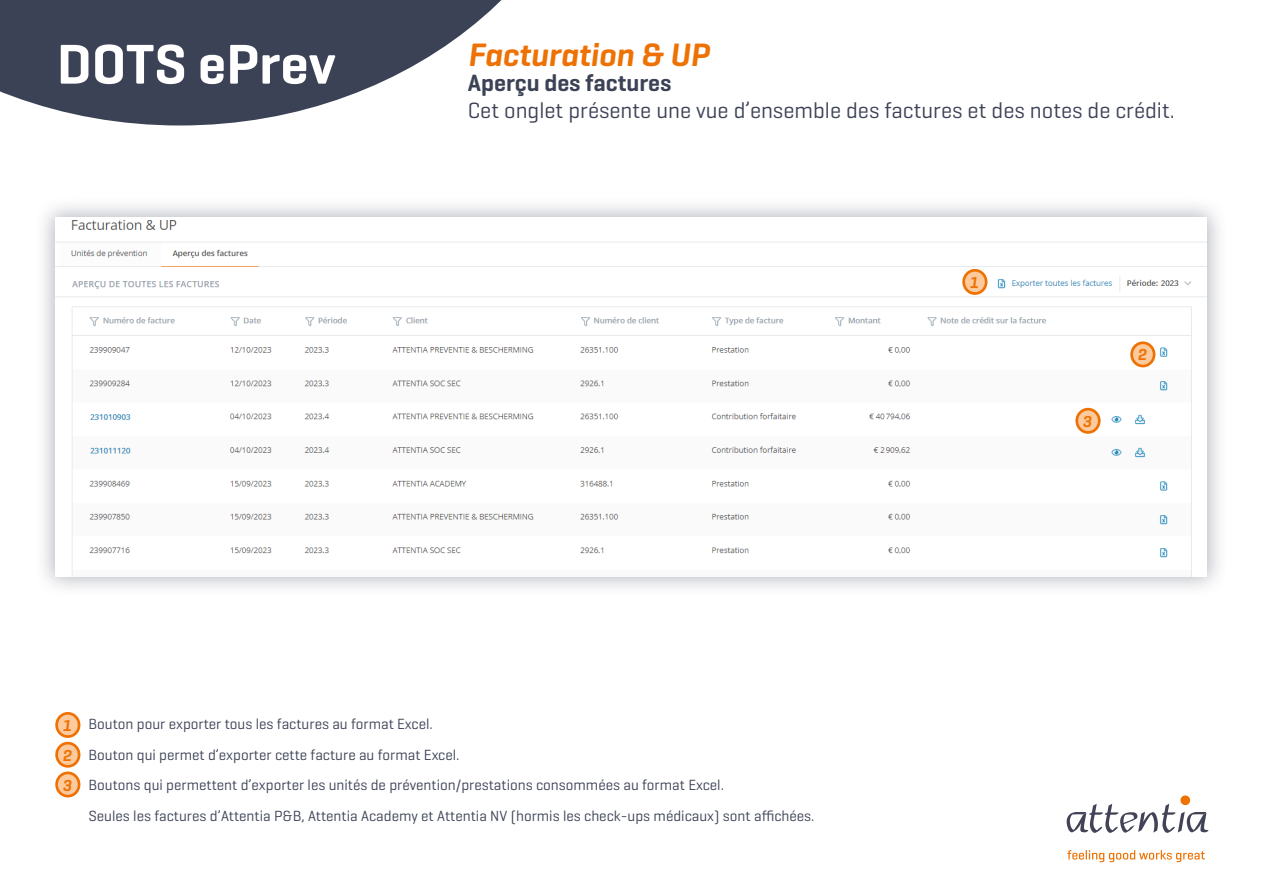
<style>
.page{position:relative;width:1263px;height:893px;background:#fff}
.page>*{position:absolute;margin:0;border:0;box-sizing:border-box;transform-origin:0 0}
.t1{font:600 57px "Geogrotesque";color:#fff}
.Titel_Scherm{font:italic 600 33px "Geogrotesque";color:#ee7203}
.Functionaliteit{font:600 24px "Geogrotesque";color:#3c4256}
.Functionaliteit-2{font:22.5px "Geogrotesque";color:#3c4256}
.t2{font:italic 600 16.2px "Geogrotesque";color:#ee7203}
.Nummertjes{font:15px "Geogrotesque";color:#3c4256}
</style>
<div class="page">
<svg style="left:0;top:0;width:502px;height:125px;fill:#3c4256"></svg>
<svg style="left:1066px;top:804px;width:142px;height:29px"></svg>
<svg style="left:1067px;top:850px;width:138px;height:12px"></svg>
<div style="left:1180px;top:795px;width:10px;height:10px;background:#ee7203;border-radius:50%"></div>
<div style="left:34px;top:196px;width:1194px;height:402px;background:#3c4256;opacity:.4"></div>
<img style="left:55px;top:218px;width:1152px;height:358px">
<div style="left:57px;top:713px;width:22px;height:24px;background:#fdca9e;border-radius:50%"></div>
<div style="left:55px;top:712px;width:25px;height:26px;border:3px solid #ee7203;border-radius:50%"></div>
<div style="left:964px;top:270px;width:22px;height:24px;background:#fdca9e;border-radius:50%"></div>
<div style="left:962px;top:269px;width:25px;height:26px;border:3px solid #ee7203;border-radius:50%"></div>
<div style="left:57px;top:743px;width:22px;height:23px;background:#fdca9e;border-radius:50%"></div>
<div style="left:55px;top:742px;width:25px;height:26px;border:3px solid #ee7203;border-radius:50%"></div>
<div style="left:57px;top:773px;width:22px;height:23px;background:#fdca9e;border-radius:50%"></div>
<div style="left:55px;top:771px;width:25px;height:26px;border:3px solid #ee7203;border-radius:50%"></div>
<div style="left:1132px;top:343px;width:22px;height:23px;background:#fdca9e;border-radius:50%"></div>
<div style="left:1130px;top:341px;width:25px;height:26px;border:3px solid #ee7203;border-radius:50%"></div>
<div style="left:1077px;top:409px;width:22px;height:23px;background:#fdca9e;border-radius:50%"></div>
<div style="left:1075px;top:408px;width:25px;height:26px;border:3px solid #ee7203;border-radius:50%"></div>
<h1 class="t1" style="left:57px;top:29px;width:280px">DOTS ePrev</h1>
<p class="Titel_Scherm" style="left:468px;top:34px;width:243px">Facturation &amp; UP</p>
<p class="Functionaliteit" style="left:468px;top:68px;width:205px">Aperçu des factures</p>
<p class="Functionaliteit-2" style="left:468px;top:96px;width:708px">Cet onglet présente une vue d’ensemble des factures et des notes de crédit.</p>
<p class="t2" style="left:62px;top:715px;width:11px">1</p>
<p class="t2" style="left:62px;top:745px;width:11px">2</p>
<p class="t2" style="left:62px;top:775px;width:11px">3</p>
<p class="Nummertjes" style="left:88px;top:714px;width:346px">Bouton pour exporter tous les factures au format Excel.</p>
<p class="Nummertjes" style="left:88px;top:745px;width:373px">Bouton qui permet d’exporter cette facture au format Excel.</p>
<p class="Nummertjes" style="left:88px;top:776px;width:637px">Boutons qui permettent d’exporter les unités de prévention/prestations consommées au format Excel.</p>
<p class="Nummertjes" style="left:88px;top:807px;width:727px">Seules les factures d’Attentia P&amp;B, Attentia Academy et Attentia NV (hormis les check-ups médicaux) sont affichées.</p>
<p class="t2" style="left:969px;top:272px;width:11px">1</p>
<p class="t2" style="left:1082px;top:411px;width:11px">3</p>
<p class="t2" style="left:1137px;top:345px;width:11px">2</p>
</div>
